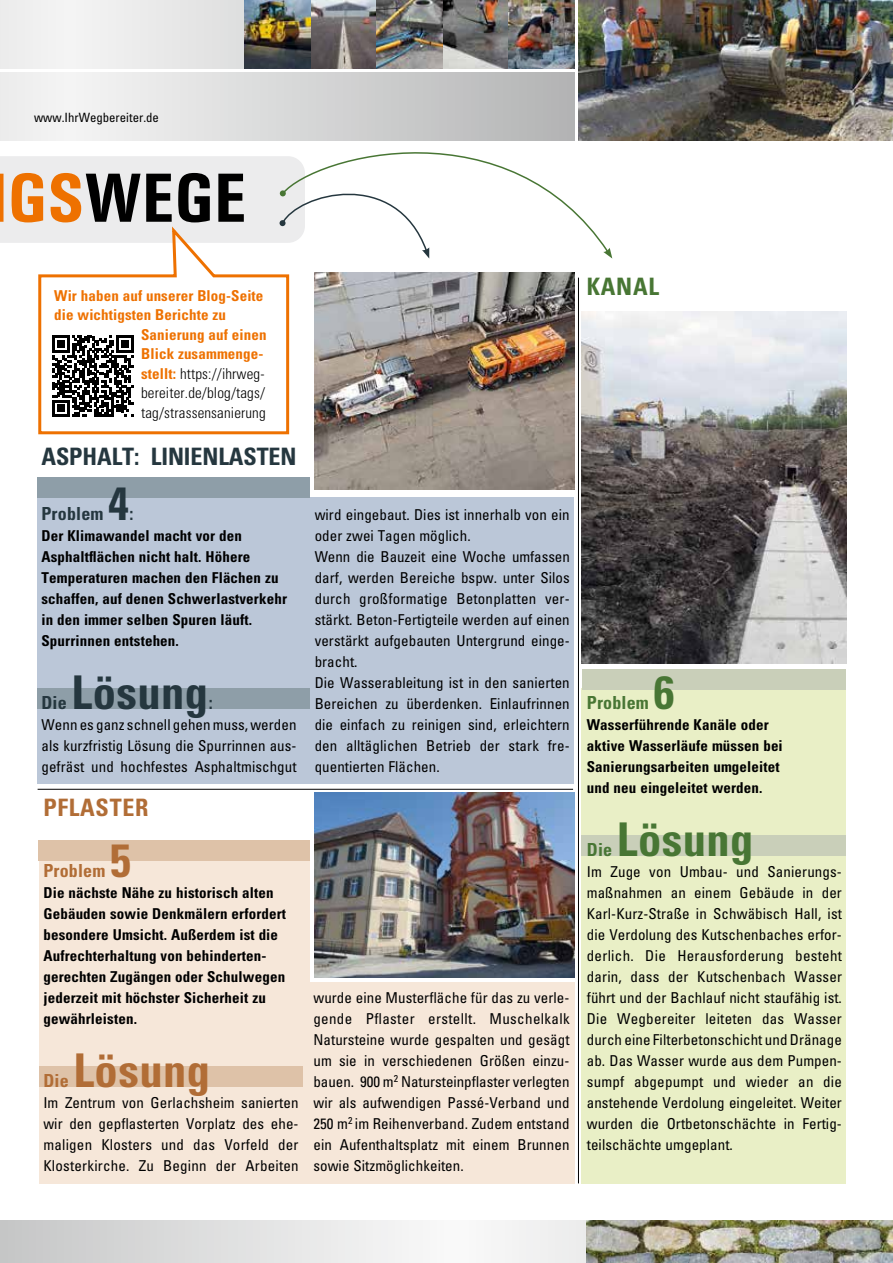
<style>
.page{position:relative;width:893px;height:1263px;background:#fff}
.page>*{position:absolute;margin:0;border:0;box-sizing:border-box;transform-origin:0 0}
.t1{font:700 condensed 72px "Unitus T";letter-spacing:.02em;color:#000}
.t2{font:700 condensed 46.5px "Univers";letter-spacing:.01em;color:#25373f}
.t3{font:700 condensed 46.5px "Univers";letter-spacing:.01em;color:#487634}
.t4{font:700 condensed 46.5px "Univers";letter-spacing:.01em;color:#b16d36}
.t5{font:700 condensed 24px "Univers";letter-spacing:-.005em;color:#25373f}
.t6{font:700 condensed 24px "Univers";letter-spacing:.03em;color:#b16d36}
.t7{font:700 condensed 24px "Univers";letter-spacing:.03em;color:#487634}
.t8{font:700 condensed 18px "Univers";letter-spacing:.01em;color:#25373f}
.t9{font:700 condensed 18px "Univers";letter-spacing:.01em;color:#487634}
.t10{font:700 condensed 18px "Univers";letter-spacing:.01em;color:#b16d36}
.t11{font:condensed 15px/21px "Univers";letter-spacing:.005em;color:#000;text-align:justify}
.t12{font:700 condensed 15px/21px "Univers";letter-spacing:.01em;color:#000}
.t13{font:700 condensed 15px "Univers";letter-spacing:.01em;color:#ee7100}
.t14{font:300 condensed 15px "Univers";letter-spacing:.01em;color:#000}
.t15{font:condensed 12.75px "Univers";color:#000}
.s1{color:#ee7100}
.s2{font-weight:700;color:#ee7100}
</style>
<div class="page">
<div style="left:39px;top:805px;width:535px;height:378px;background:#f6e7d9"></div>
<div style="left:38px;top:498px;width:536px;height:287px;background:#bbc7d8"></div>
<div style="left:311px;top:278px;width:276px;height:199px;background:linear-gradient(to bottom,#fefefe,#fdfdfd)"></div>
<svg style="left:311px;top:788px;width:264px;height:194px;fill:#fff"></svg>
<svg style="left:0;top:1220px;width:587px;height:43px"></svg>
<img style="left:587px;top:1220px;width:306px;height:43px">
<svg style="left:281px;top:105px;width:329px;height:149px"></svg>
<svg style="left:0;top:156px;width:429px;height:102px"></svg>
<svg style="left:603px;top:248px;width:9px;height:11px"></svg>
<div style="left:0;top:0;width:574px;height:68px;background:linear-gradient(to bottom,#ebebeb,#ebebeb)"></div>
<img style="left:244px;top:0;width:330px;height:68px">
<div style="left:0;top:72px;width:574px;height:68px;background:linear-gradient(to right,#fafaf9,#b5b6b6)"></div>
<img style="left:578px;top:0;width:315px;height:140px">
<svg style="left:37px;top:222px;width:254px;height:213px"></svg>
<div style="left:48px;top:333px;width:93px;height:89px;background:#fff"></div>
<svg style="left:52px;top:336px;width:82px;height:81px"></svg>
<div style="left:34px;top:785px;width:277px;height:76px;background:#fff"></div>
<div style="left:581px;top:688px;width:265px;height:495px;background:#e9efc6"></div>
<div style="left:583px;top:669px;width:263px;height:21px;background:#c9cfb9"></div>
<div style="left:581px;top:835px;width:265px;height:21px;background:#c9cfb9"></div>
<div style="left:39px;top:840px;width:271px;height:21px;background:#dec2a8"></div>
<div style="left:39px;top:1066px;width:263px;height:21px;background:#dec2a8"></div>
<hr style="left:578px;top:278px;width:1px;height:905px;background:#000">
<img style="left:581px;top:311px;width:265px;height:352px">
<img style="left:315px;top:272px;width:259px;height:217px">
<img style="left:315px;top:793px;width:259px;height:184px">
<div style="left:38px;top:477px;width:272px;height:21px;background:#8e9ea8"></div>
<div style="left:38px;top:688px;width:272px;height:21px;background:#8e9ea8"></div>
<hr style="left:38px;top:789px;width:535px;height:1px;background:#000">
<p class="t15" style="left:34px;top:110px;width:126px">www.IhrWegbereiter.de</p>
<h1 class="t1" style="left:9px;top:156px;width:239px"><span class="s1">GS</span>WEGE</h1>
<p class="t13" style="left:54px;top:286px;width:211px">Wir haben auf unserer Blog-Seite</p>
<p class="t13" style="left:54px;top:305px;width:173px">die wichtigsten Berichte zu</p>
<p class="t13" style="left:141px;top:325px;width:127px">Sanierung auf einen</p>
<p class="t13" style="left:141px;top:344px;width:124px">Blick zusammenge-</p>
<p class="t14" style="left:141px;top:364px;width:125px"><span class="s2">stellt:</span> https://ihrweg-</p>
<p class="t14" style="left:141px;top:384px;width:125px">bereiter.de/blog/tags/</p>
<p class="t14" style="left:141px;top:403px;width:126px">tag/strassensanierung</p>
<h3 class="t5" style="left:41px;top:442px;width:257px">ASPHALT: LINIENLASTEN</h3>
<h2 class="t2" style="left:108px;top:475px;width:22px">4</h2>
<p class="t8" style="left:41px;top:502px;width:64px">Problem</p>
<p class="t8" style="left:129px;top:502px;width:5px">:</p>
<p class="t12" style="left:41px;top:525px;width:247px">Der Klimawandel macht vor den<br>Asphaltflächen nicht halt. Höhere<br>Temperaturen machen den Flächen zu schaffen, auf denen Schwerlastverkehr in den immer selben Spuren läuft.<br>Spurrinnen entstehen.</p>
<h2 class="t2" style="left:72px;top:664px;width:138px">Lösung</h2>
<p class="t8" style="left:41px;top:691px;width:27px">Die</p>
<p class="t8" style="left:209px;top:691px;width:5px">:</p>
<p class="t11" style="left:41px;top:714px;width:257px">Wenn es ganz schnell gehen muss, werden als kurzfristig Lösung die Spurrinnen aus&shy;gefräst und hochfestes Asphaltmischgut</p>
<h3 class="t6" style="left:43px;top:793px;width:107px">PFLASTER</h3>
<h2 class="t4" style="left:110px;top:832px;width:22px">5</h2>
<p class="t12" style="left:43px;top:882px;width:244px">Die nächste Nähe zu historisch alten Gebäuden sowie Denkmälern erfordert besondere Umsicht. Außerdem ist die Aufrechterhaltung von behinderten&shy;gerechten Zugängen oder Schulwegen jederzeit mit höchster Sicherheit zu gewährleisten.</p>
<p class="t10" style="left:43px;top:859px;width:64px">Problem</p>
<h2 class="t4" style="left:74px;top:1042px;width:138px">Lösung</h2>
<p class="t11" style="left:43px;top:1092px;width:257px">Im Zentrum von Gerlachsheim sanierten wir den gepflasterten Vorplatz des ehe&shy;maligen Klosters und das Vorfeld der Klosterkirche. Zu Beginn der Arbeiten</p>
<p class="t10" style="left:43px;top:1069px;width:27px">Die</p>
<p class="t11" style="left:315px;top:504px;width:257px;text-align:left">wird eingebaut. Dies ist innerhalb von ein oder zwei Tagen möglich.<br>Wenn die Bauzeit eine Woche umfassen darf, werden Bereiche bspw. unter Silos durch großformatige Betonplatten ver&shy;stärkt. Beton-Fertigteile werden auf einen verstärkt aufgebauten Untergrund einge&shy;bracht.<br>Die Wasserableitung ist in den sanierten Bereichen zu überdenken. Einlaufrinnen die einfach zu reinigen sind, erleichtern den alltäglichen Betrieb der stark fre&shy;quentierten Flächen.</p>
<p class="t11" style="left:313px;top:987px;width:258px">wurde eine Musterfläche für das zu verle&shy;gende Pflaster erstellt. Muschelkalk Natursteine wurde gespalten und gesägt um sie in verschiedenen Größen einzu&shy;bauen. 900 m<sup>2</sup> Natursteinpflaster verlegten wir als aufwendigen Passé-Verband und 250 m<sup>2</sup> im Reihenverband. Zudem entstand ein Aufenthaltsplatz mit einem Brunnen sowie Sitzmöglichkeiten.</p>
<h3 class="t7" style="left:587px;top:272px;width:74px">KANAL</h3>
<h2 class="t3" style="left:654px;top:664px;width:22px">6</h2>
<p class="t12" style="left:587px;top:714px;width:197px">Wasserführende Kanäle oder aktive Wasserläufe müssen bei<br>Sanierungsarbeiten umgeleitet und neu eingeleitet werden.</p>
<p class="t9" style="left:587px;top:691px;width:64px">Problem</p>
<h2 class="t3" style="left:617px;top:811px;width:138px">Lösung</h2>
<p class="t11" style="left:587px;top:861px;width:257px;text-align:left">Im Zuge von Umbau- und Sanierungs&shy;maßnahmen an einem Gebäude in der Karl-Kurz-Straße in Schwäbisch Hall, ist die Verdolung des Kutschenbaches erfor&shy;derlich. Die Herausforderung besteht darin, dass der Kutschenbach Wasser führt und der Bachlauf nicht staufähig ist.<br>Die Wegbereiter leiteten das Wasser durch eine Filterbetonschicht und Dränage ab. Das Wasser wurde aus dem Pumpen&shy;sumpf abgepumpt und wieder an die anstehende Verdolung eingeleitet. Weiter wurden die Ortbetonschächte in Fertig&shy;teilschächte umgeplant.</p>
<p class="t9" style="left:587px;top:838px;width:27px">Die</p>
</div>
